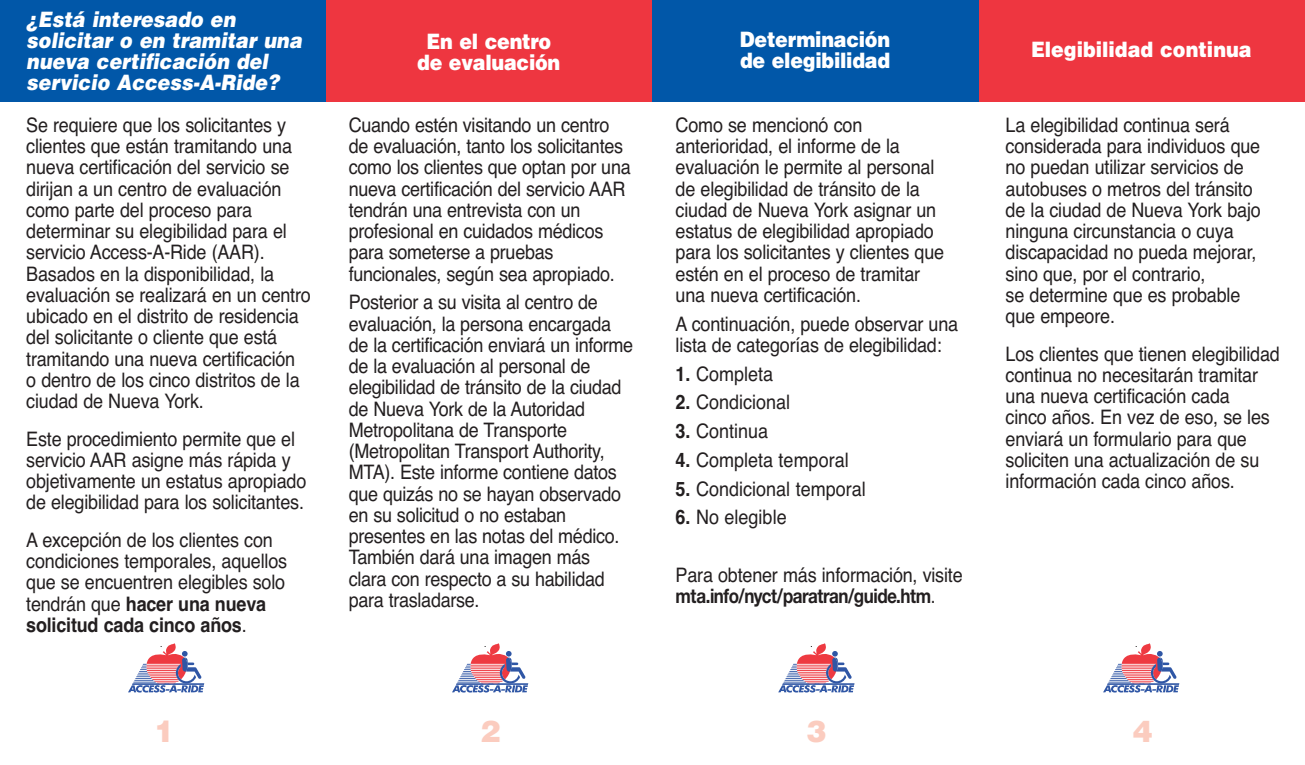
<style>
.page{position:relative;width:1305px;height:765px;background:#fff}
.page>*{position:absolute;margin:0;border:0;box-sizing:border-box;transform-origin:0 0}
.t1{font:900 30px "Helvetica";color:#fbccbf}
.t2{font:italic 900 21.25px/21.2px "Helvetica";color:#fff;scale:.9 1}
.t3{font:900 21.25px/21.2px "Helvetica";letter-spacing:-.015em;color:#fff;text-align:center;scale:.9 1}
.t4{font:20px/21.2px "Helvetica";letter-spacing:-.01em;color:#231f20;scale:.9 1}
.t5{font:700 20px "Helvetica Transit";letter-spacing:-.025em;color:#231f20;scale:.85 1}
.s1{font-weight:700}
.s2{font-family:"Helvetica";font-weight:400}
</style>
<div class="page">
<div style="left:0;top:0;width:326px;height:101px;background:#0157a8"></div>
<div style="left:326px;top:0;width:326px;height:101px;background:#ee3640"></div>
<div style="left:979px;top:0;width:326px;height:101px;background:#ee3640"></div>
<div style="left:652px;top:0;width:327px;height:101px;background:#0157a8"></div>
<svg style="left:128px;top:643px;width:76px;height:50px"></svg>
<svg style="left:452px;top:643px;width:76px;height:50px"></svg>
<svg style="left:778px;top:643px;width:76px;height:50px"></svg>
<svg style="left:1103px;top:643px;width:76px;height:50px"></svg>
<p class="t2" style="left:26px;top:10px;width:308px">¿Está interesado en solicitar o en tramitar una nueva certificación del servicio Access-A-Ride?</p>
<p class="t4" style="left:26px;top:114px;width:318px">Se requiere que los solicitantes y clientes que están tramitando una nueva certificación del servicio se dirijan a un centro de evaluación como parte del proceso para determinar su elegibilidad para el servicio Access-A-Ride (AAR).<br>Basados en la disponibilidad, la evaluación se realizará en un centro ubicado en el distrito de residencia del solicitante o cliente que está tramitando una nueva certificación<br>o dentro de los cinco distritos de la ciudad de Nueva York.</p>
<p class="t4" style="left:26px;top:428px;width:313px">Este procedimiento permite que el servicio AAR asigne más rápida y objetivamente un estatus apropiado de elegibilidad para los solicitantes.</p>
<p class="t4" style="left:26px;top:529px;width:291px">A excepción de los clientes con condiciones temporales, aquellos que se encuentren elegibles solo tendrán que <span class="s1">hacer una nueva solicitud cada cinco años</span>.</p>
<p class="t3" style="left:417px;top:32px;width:161px">En el centro de evaluación</p>
<p class="t4" style="left:349px;top:114px;width:315px">Cuando estén visitando un centro de evaluación, tanto los solicitantes como los clientes que optan por una nueva certificación del servicio AAR tendrán una entrevista con un profesional en cuidados médicos para someterse a pruebas funcionales, según sea apropiado.</p>
<p class="t4" style="left:349px;top:292px;width:318px">Posterior a su visita al centro de evaluación, la persona encargada de la certificación enviará un informe de la evaluación al personal de elegibilidad de tránsito de la ciudad de Nueva York de la Autoridad<br>Metropolitana de Transporte (Metropolitan Transport Authority,<br>MTA). Este informe contiene datos que quizás no se hayan observado en su solicitud o no estaban presentes en las notas del médico.<br>También dará una imagen más<br>clara con respecto a su habilidad para trasladarse.</p>
<p class="t3" style="left:740px;top:30px;width:168px;text-align:left">Determinación de elegibilidad</p>
<p class="t3" style="left:1031px;top:41px;width:247px">Elegibilidad continua</p>
<p class="t4" style="left:676px;top:114px;width:300px">Como se mencionó con anterioridad, el informe de la evaluación le permite al personal de elegibilidad de tránsito de la ciudad de Nueva York asignar un estatus de elegibilidad apropiado para los solicitantes y clientes que estén en el proceso de tramitar una nueva certificación.</p>
<p class="t4" style="left:676px;top:313px;width:316px">A continuación, puede observar una lista de categorías de elegibilidad:</p>
<p class="t4" style="left:676px;top:363px;width:110px"><span class="s1">1.</span> Completa</p>
<p class="t4" style="left:676px;top:392px;width:129px"><span class="s1">2.</span> Condicional</p>
<p class="t4" style="left:676px;top:421px;width:104px"><span class="s1">3.</span> Continua</p>
<p class="t4" style="left:676px;top:449px;width:194px"><span class="s1">4.</span> Completa temporal</p>
<p class="t4" style="left:676px;top:478px;width:213px"><span class="s1">5.</span> Condicional temporal</p>
<p class="t4" style="left:676px;top:507px;width:125px"><span class="s1">6.</span> No elegible</p>
<p class="t4" style="left:676px;top:564px;width:321px">Para obtener más información, visite</p>
<p class="t5" style="left:676px;top:589px;width:307px">mta.info/nyct/paratran/guide.htm<span class="s2">.</span></p>
<p class="t4" style="left:1006px;top:114px;width:285px">La elegibilidad continua será considerada para individuos que no puedan utilizar servicios de autobuses o metros del tránsito de la ciudad de Nueva York bajo ninguna circunstancia o cuya discapacidad no pueda mejorar, sino que, por el contrario,<br>se determine que es probable que empeore.</p>
<p class="t4" style="left:1006px;top:343px;width:306px">Los clientes que tienen elegibilidad continua no necesitarán tramitar una nueva certificación cada<br>cinco años. En vez de eso, se les enviará un formulario para que soliciten una actualización de su información cada cinco años.</p>
<h1 class="t1" style="left:154px;top:721px;width:22px">1</h1>
<h1 class="t1" style="left:480px;top:721px;width:22px">2</h1>
<h1 class="t1" style="left:807px;top:721px;width:22px">3</h1>
<h1 class="t1" style="left:1133px;top:721px;width:22px">4</h1>
</div>
